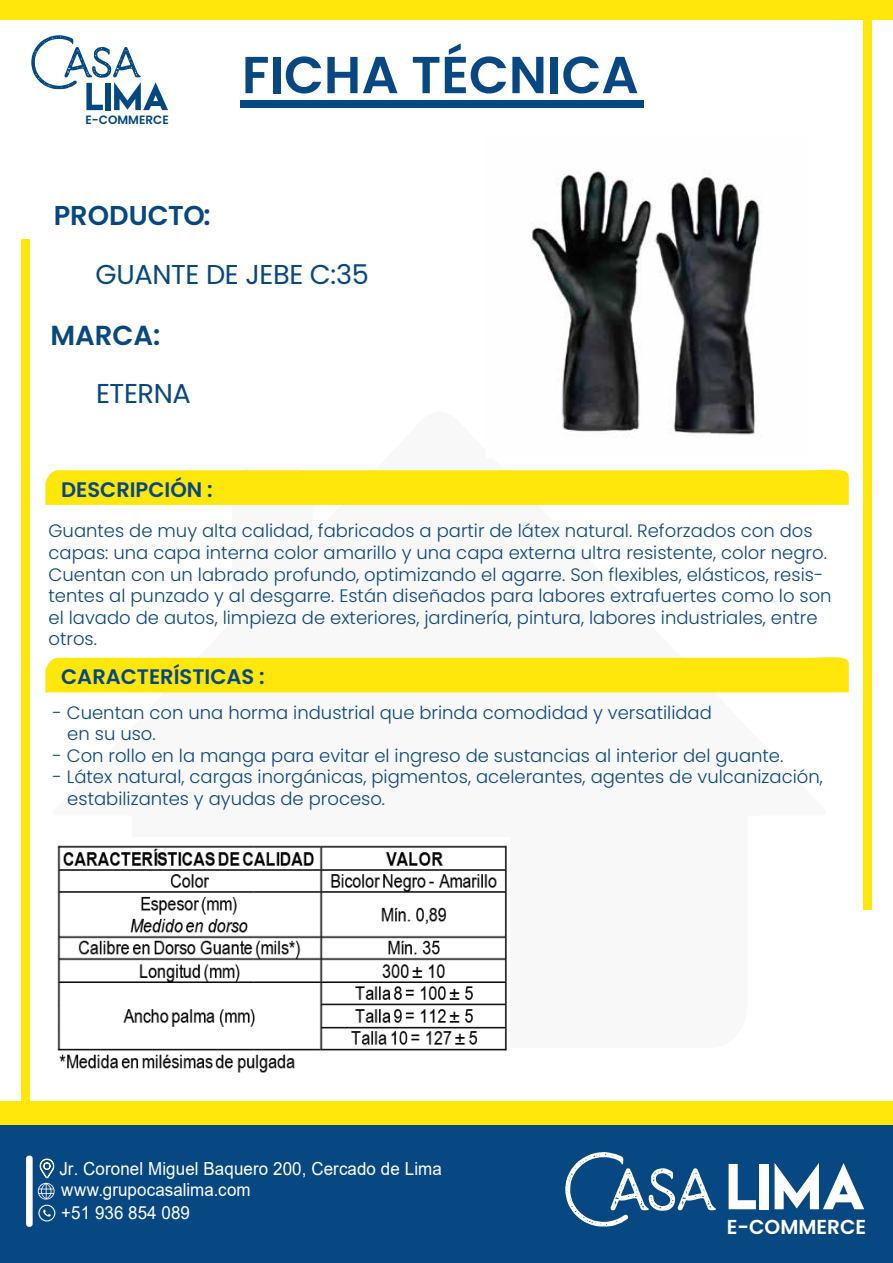
<style>
.page{position:relative;width:893px;height:1263px;background:#fff}
.page>*{position:absolute;margin:0;border:0;box-sizing:border-box;transform-origin:0 0}
.t1{font:600 52.05px "Poppins";color:#074782}
.t2{font:600 27.45px "Poppins";color:#074782}
.t3{font:27.3px "Poppins";letter-spacing:-.015em;color:#074782}
.t4{font:600 27.3px "Poppins";color:#074782}
.t5{font:600 21px "Poppins";color:#074782}
.t6{font:600 20.25px "Poppins";color:#fff}
.t7{font:300 18px/21.6px "Poppins";color:#0c4683}
.t8{font:18px/20.7px "Arial";letter-spacing:.005em;color:#fff;scale:.94 1}
.t9{font:600 12px "Poppins";color:#034881}
</style>
<div class="page">
<div style="left:0;top:1101px;width:893px;height:161px;background:#ffe60b"></div>
<div style="left:0;top:0;width:893px;height:20px;background:#ffe60b"></div>
<div style="left:864px;top:0;width:8px;height:909px;background:#ffe60b"></div>
<div style="left:22px;top:240px;width:8px;height:950px;background:#ffe60b"></div>
<div style="left:0;top:1125px;width:893px;height:138px;background:#074782"></div>
<svg style="left:43px;top:1209px;width:8px;height:8px"></svg>
<div style="left:38px;top:1205px;width:17px;height:16px;border:1px solid #f6f6f6;border-radius:50%"></div>
<svg style="left:729px;top:1164px;width:27px;height:45px"></svg>
<div style="left:760px;top:1164px;width:9px;height:45px;background:#fff"></div>
<svg style="left:775px;top:1163px;width:89px;height:46px"></svg>
<svg style="left:565px;top:1152px;width:151px;height:74px"></svg>
<div style="left:26px;top:1155px;width:7px;height:72px;background:#fff;border-radius:3px"></div>
<svg style="left:38px;top:1158px;width:17px;height:41px"></svg>
<div style="left:240px;top:100px;width:404px;height:7px;background:#074782"></div>
<svg style="left:31px;top:35px;width:137px;height:75px"></svg>
<svg style="left:45px;top:469px;width:804px;height:36px;background:#fee614"></svg>
<div style="left:45px;top:657px;width:804px;height:35px;background:#ffe60b"></div>
<img style="left:57px;top:845px;width:450px;height:228px">
<img style="left:530px;top:171px;width:230px;height:264px">
<p class="t9" style="left:86px;top:113px;width:85px">E-COMMERCE</p>
<h3 class="t4" style="left:54px;top:199px;width:158px">PRODUCTO:</h3>
<h1 class="t1" style="left:242px;top:45px;width:398px">FICHA TÉCNICA</h1>
<h3 class="t3" style="left:96px;top:258px;width:275px">GUANTE DE JEBE C:35</h3>
<h2 class="t2" style="left:50px;top:319px;width:112px">MARCA:</h2>
<h3 class="t3" style="left:96px;top:378px;width:96px">ETERNA</h3>
<p class="t5" style="left:61px;top:477px;width:153px">DESCRIPCIÓN :</p>
<p class="t7" style="left:49px;top:520px;width:785px">Guantes de muy alta calidad, fabricados a partir de látex natural. Reforzados con dos capas: una capa interna color amarillo y una capa externa ultra resistente, color negro.<br>Cuentan con un labrado profundo, optimizando el agarre. Son flexibles, elásticos, resis&shy;tentes al punzado y al desgarre. Están diseñados para labores extrafuertes como lo son el lavado de autos, limpieza de exteriores, jardinería, pintura, labores industriales, entre otros.</p>
<p class="t5" style="left:61px;top:665px;width:205px">CARACTERÍSTICAS :</p>
<p class="t7" style="left:67px;top:702px;width:646px;text-indent:-15px">- Cuentan con una horma industrial que brinda comodidad y versatilidad en su uso.</p>
<p class="t7" style="left:53px;top:745px;width:732px">- Con rollo en la manga para evitar el ingreso de sustancias al interior del guante.</p>
<p class="t7" style="left:67px;top:766px;width:757px;text-indent:-15px">- Látex natural, cargas inorgánicas, pigmentos, acelerantes, agentes de vulcanización, estabilizantes y ayudas de proceso.</p>
<p class="t8" style="left:59px;top:1158px;width:408px">Jr. Coronel Miguel Baquero 200, Cercado de Lima www.grupocasalima.com</p>
<p class="t8" style="left:61px;top:1202px;width:138px">+51 936 854 089</p>
<p class="t6" style="left:727px;top:1215px;width:141px">E-COMMERCE</p>
</div>
